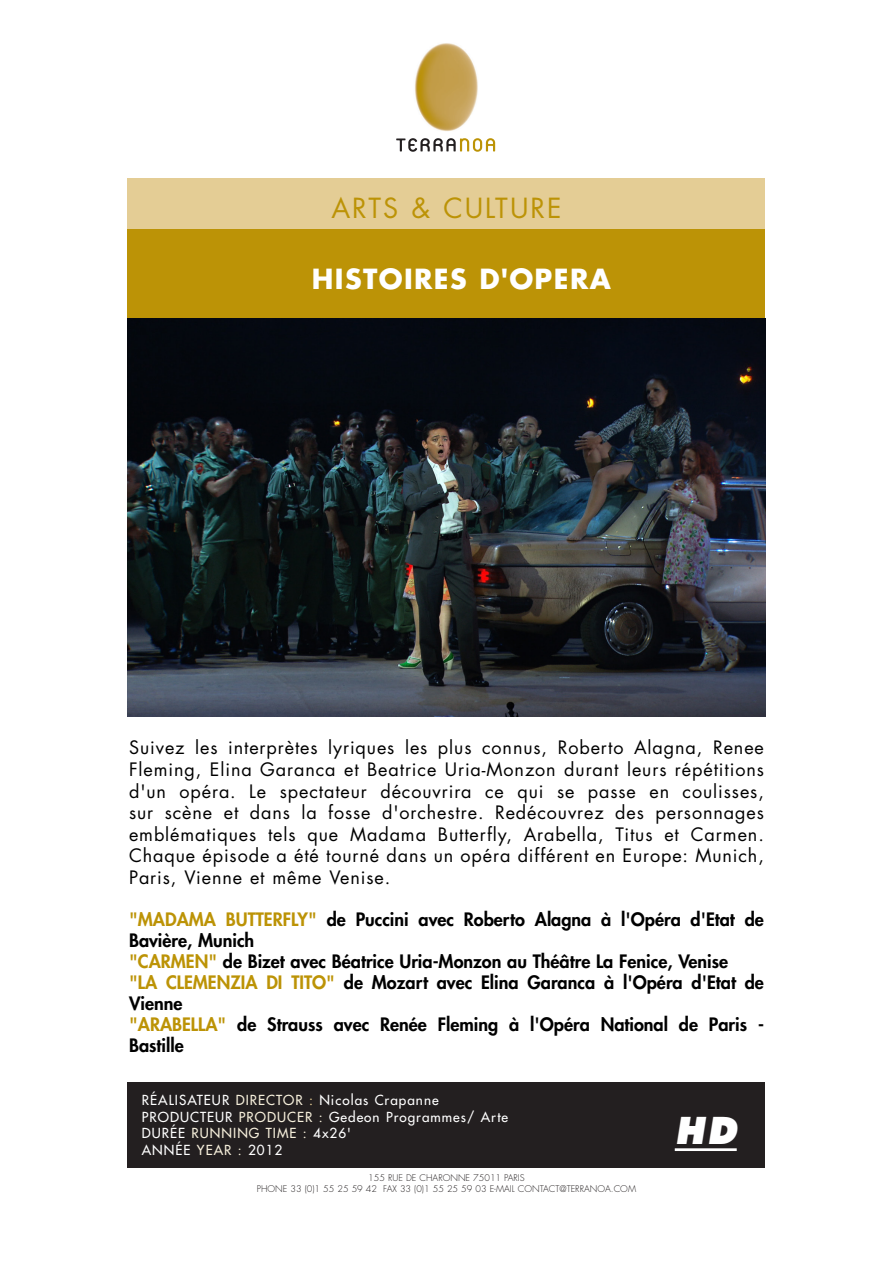
<style>
.page{position:relative;width:893px;height:1263px;background:#fff}
.page>*{position:absolute;margin:0;border:0;box-sizing:border-box;transform-origin:0 0}
.Texte_courant_généri{font:italic 800 36px "Futura";color:#fff}
.Sous_titre_Terranoa{font:700 27px "Futura";letter-spacing:.05em;color:#fff}
.t1{font:27px "Futura";letter-spacing:.075em;color:#bc9306}
.Normal_e{font:18px/21.6px "Futura";letter-spacing:.05em;color:#000;text-align:justify}
.Normal_e-2{font:800 18px/21px "Futura";color:#000}
.Texte_courant_généri-2{font:13.5px "Futura";letter-spacing:.075em;color:#fff}
.Texte_courant_généri-3{font:13.5px "Futura";letter-spacing:.075em;color:#f6efdb}
.t2{font:300 9px "Futura";color:#231f20}
.s1{color:#bc9306}
.s2{color:#f6efdb}
.s3{color:#e4cd95}
.s4{color:#fff}
</style>
<div class="page">
<img style="left:414px;top:45px;width:24px;height:49px">
<div style="left:128px;top:179px;width:637px;height:51px;background:#e4cd95"></div>
<div style="left:128px;top:230px;width:637px;height:93px;background:#bc9306"></div>
<div style="left:128px;top:1082px;width:637px;height:85px;background:#231f20"></div>
<hr style="left:675px;top:1148px;width:62px;height:3px;background:#fff">
<svg style="left:396px;top:138px;width:99px;height:14px"></svg>
<img style="left:128px;top:319px;width:637px;height:397px">
<p class="t1" style="left:331px;top:189px;width:232px">ARTS &amp; CULTURE</p>
<p class="Sous_titre_Terranoa" style="left:312px;top:260px;width:300px">HISTOIRES D'OPERA</p>
<p class="Normal_e" style="left:129px;top:737px;width:636px">Suivez les interprètes lyriques les plus connus, Roberto Alagna, Renee Fleming, Elina Garanca et Beatrice Uria-Monzon durant leurs répétitions d'un opéra. Le spectateur découvrira ce qui se passe en coulisses, sur scène et dans la fosse d'orchestre. Redécouvrez des personnages emblématiques tels que Madama Butterfly, Arabella, Titus et Carmen.<br>Chaque épisode a été tourné dans un opéra différent en Europe: Munich, Paris, Vienne et même Venise.</p>
<p class="Normal_e-2" style="left:129px;top:908px;width:636px"><span class="s1">"MADAMA BUTTERFLY"</span> de Puccini avec Roberto Alagna à l'Opéra d'Etat de<br>Bavière, Munich</p>
<p class="Normal_e-2" style="left:129px;top:950px;width:601px"><span class="s1">"CARMEN"</span> de Bizet avec Béatrice Uria-Monzon au Théâtre La Fenice, Venise</p>
<p class="Normal_e-2" style="left:129px;top:971px;width:636px"><span class="s1">"LA CLEMENZIA DI TITO"</span> de Mozart avec Elina Garanca à l'Opéra d'Etat de<br>Vienne</p>
<p class="Normal_e-2" style="left:129px;top:1013px;width:636px"><span class="s1">"ARABELLA"</span> de Strauss avec Renée Fleming à l'Opéra National de Paris -<br>Bastille</p>
<p class="Texte_courant_généri-2" style="left:142px;top:1091px;width:298px">RÉALISATEUR <span class="s2">DIRECTOR</span> <span class="s3">:</span> Nicolas Crapanne</p>
<p class="Texte_courant_généri-2" style="left:142px;top:1108px;width:368px">PRODUCTEUR <span class="s2">PRODUCER :</span> Gedeon Programmes/ Arte</p>
<p class="Texte_courant_généri-2" style="left:142px;top:1124px;width:45px">DURÉE</p>
<p class="Texte_courant_généri-2" style="left:142px;top:1141px;width:50px">ANNÉE</p>
<p class="Texte_courant_généri-2" style="left:313px;top:1124px;width:39px">4x26'</p>
<p class="Texte_courant_généri" style="left:675px;top:1108px;width:63px">HD</p>
<p class="t2" style="left:368px;top:1172px;width:158px">155 RUE DE CHARONNE 75011 PARIS</p>
<p class="t2" style="left:257px;top:1183px;width:381px">PHONE 33 (0)1 55 25 59 42 FAX 33 (0)1 55 25 59 03 E-MAIL CONTACT@TERRANOA.COM</p>
<p class="Texte_courant_généri-3" style="left:192px;top:1124px;width:117px">RUNNING TIME :</p>
<p class="Texte_courant_généri-3" style="left:197px;top:1141px;width:87px">YEAR : <span class="s4">2012</span></p>
</div>
